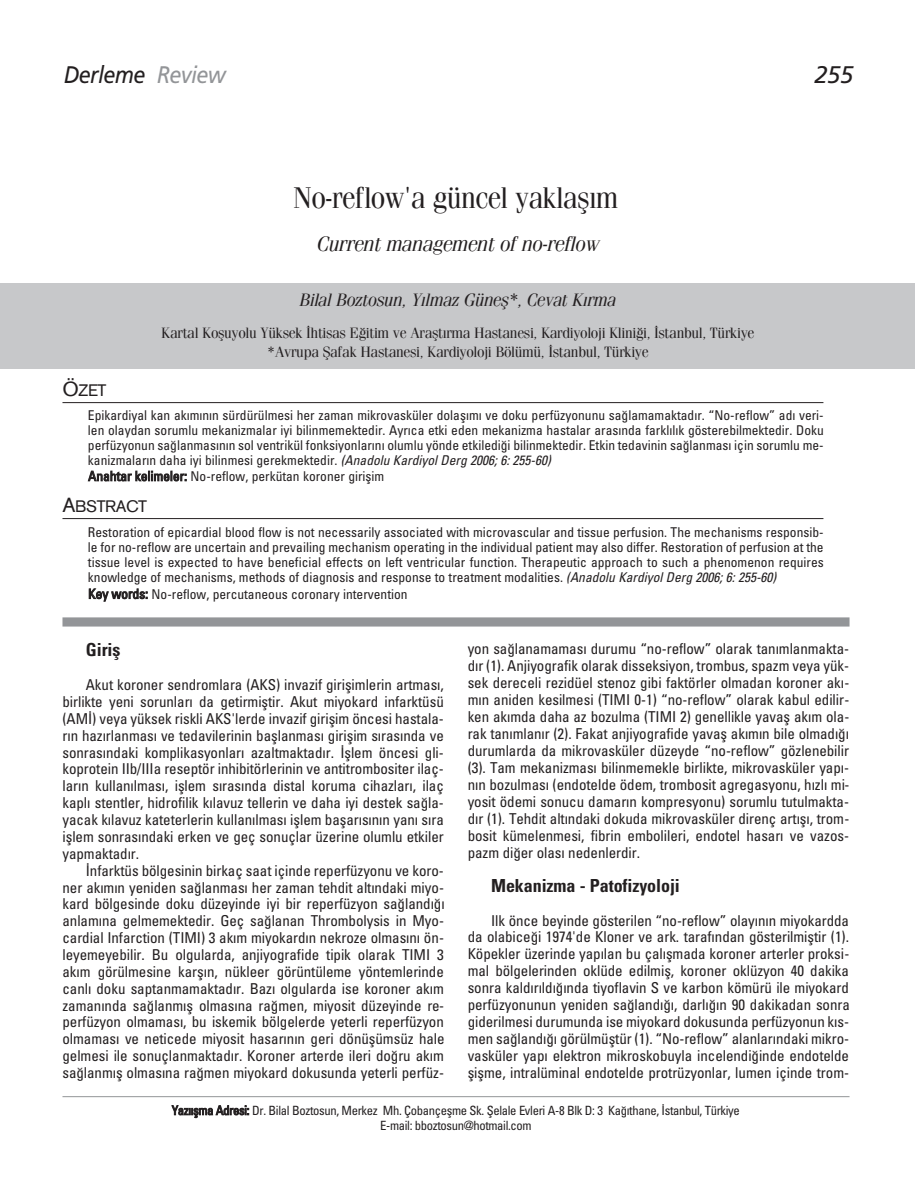
<style>
.page{position:relative;width:915px;height:1191px;background:#fff}
.page>*{position:absolute;margin:0;border:0;box-sizing:border-box;transform-origin:0 0}
.t1{font:30px "Fenice";letter-spacing:-.02em;color:#231f20}
.t2{font:italic 24px "Frutiger";letter-spacing:-.03em;color:#231f20;scale:.9 1}
.t3{font:italic 24px "Frutiger";letter-spacing:-.03em;color:#231f20}
.t4{font:italic 21px "Fenice";letter-spacing:-.02em;color:#231f20}
.t5{font:italic 18px "Fenice";letter-spacing:-.02em;color:#231f20}
.t6{font:700 condensed 18px "Univers";letter-spacing:-.005em;color:#231f20}
.t7{font:16.5px "AG1 reg";letter-spacing:-.025em;color:#231f20}
.t8{font:condensed 15px/16.8px "Univers";letter-spacing:-.005em;color:#231f20;text-align:justify}
.t9{font:15px/19.2px "Fenice";letter-spacing:-.02em;color:#231f20;text-align:center}
.t10{font:condensed 13.5px/15.3px "Univers";color:#231f20}
.t11{font:condensed 12.75px/15px "Univers";letter-spacing:-.025em;color:#231f20;text-align:center}
.s1{color:#939598}
.s2{font-size:20.25px}
.s3{font-style:italic}
</style>
<div class="page">
<div style="left:0;top:283px;width:914px;height:85px;background:#c7c8ca"></div>
<hr style="left:62px;top:402px;width:761px;height:1px;background:#231f20">
<hr style="left:62px;top:518px;width:761px;height:1px;background:#231f20">
<div style="left:62px;top:617px;width:787px;height:9px;background:#939598"></div>
<hr style="left:62px;top:1096px;width:787px;height:1px;background:#939598">
<h2 class="t2" style="left:64px;top:65px;width:182px">Derleme <span class="s1">Review</span></h2>
<h1 class="t1" style="left:292px;top:187px;width:327px">No-reflow'a güncel yaklafl›m</h1>
<h3 class="t4" style="left:316px;top:237px;width:284px">Current management of no-reflow</h3>
<p class="t7" style="left:62px;top:384px;width:46px"><span class="s2">Ö</span>ZET</p>
<p class="t5" style="left:299px;top:294px;width:318px">Bilal Boztosun, Y›lmaz Günefl*, Cevat K›rma</p>
<p class="t9" style="left:161px;top:325px;width:594px">Kartal Kofluyolu Yüksek ‹htisas E¤itim ve Araflt›rma Hastanesi, Kardiyoloji Klini¤i, ‹stanbul, Türkiye *Avrupa fiafak Hastanesi, Kardiyoloji Bölümü, ‹stanbul, Türkiye</p>
<h2 class="t3" style="left:814px;top:65px;width:40px">255</h2>
<p class="t10" style="left:88px;top:408px;width:737px">Epikardiyal kan ak›m›n›n sürdürülmesi her zaman mikrovasküler dolafl›m› ve doku perfüzyonunu sa¤lamamaktad›r. “No-reflow” ad› veri&shy;len olaydan sorumlu mekanizmalar iyi bilinmemektedir. Ayr›ca etki eden mekanizma hastalar aras›nda farkl›l›k gösterebilmektedir. Doku perfüzyonun sa¤lanmas›n›n sol ventrikül fonksiyonlar›n› olumlu yönde etkiledi¤i bilinmektedir. Etkin tedavinin sa¤lanmas› için sorumlu me&shy;kanizmalar›n daha iyi bilinmesi gerekmektedir. <span class="s3">(Anadolu KardiyolDerg 2006;6:255-60)<br></span>Anahtar kelimeler: No-reflow, perkütan koroner giriflim</p>
<p class="t7" style="left:62px;top:500px;width:86px"><span class="s2">A</span>BSTRACT</p>
<p class="t10" style="left:88px;top:525px;width:737px;text-align:justify">Restoration of epicardial blood flow is not necessarily associated with microvascular and tissue perfusion. The mechanisms responsib&shy;le for no-reflow are uncertain and prevailing mechanism operating in the individual patient may also differ. Restoration of perfusion at the tissue level is expected to have beneficial effects on left ventricular function. Therapeutic approach to such a phenomenon requires knowledge of mechanisms, methods of diagnosis and response to treatment modalities. <span class="s3">(Anadolu KardiyolDerg 2006;6:255-60)</span></p>
<p class="t10" style="left:88px;top:587px;width:321px">Key words: No-reflow, percutaneous coronary intervention</p>
<p class="t6" style="left:86px;top:643px;width:36px">Girifl</p>
<p class="t8" style="left:62px;top:677px;width:383px;text-indent:23px">Akut koroner sendromlara (AKS) invazif giriflimlerin artmas›, birlikte yeni sorunlar› da getirmifltir. Akut miyokard infarktüsü (AM‹) veya yüksek riskli AKS'lerde invazif giriflim öncesi hastala&shy;r›n haz›rlanmas› ve tedavilerinin bafllanmas› giriflim s›ras›nda ve sonras›ndaki komplikasyonlar› azaltmaktad›r. ‹fllem öncesi gli&shy;koprotein IIb/IIIa reseptör inhibitörlerinin ve antitrombositer ilaç&shy;lar›n kullan›lmas›, ifllem s›ras›nda distal koruma cihazlar›, ilaç kapl› stentler, hidrofilik k›lavuz tellerin ve daha iyi destek sa¤la&shy;yacak k›lavuz kateterlerin kullan›lmas› ifllem baflar›s›n›n yan› s›ra ifllem sonras›ndaki erken ve geç sonuçlar üzerine olumlu etkiler yapmaktad›r.</p>
<p class="t8" style="left:62px;top:863px;width:383px;text-indent:23px">‹nfarktüs bölgesinin birkaç saat içinde reperfüzyonu ve koro&shy;ner ak›m›n yeniden sa¤lanmas› her zaman tehdit alt›ndaki miyo&shy;kard bölgesinde doku düzeyinde iyi bir reperfüzyon sa¤land›¤› anlam›na gelmemektedir. Geç sa¤lanan Thrombolysis in Myo&shy;cardial Infarction (TIMI) 3 ak›m miyokard›n nekroze olmas›n› ön&shy;leyemeyebilir. Bu olgularda, anjiyografide tipik olarak TIMI 3 ak›m görülmesine karfl›n, nükleer görüntüleme yöntemlerinde canl› doku saptanmamaktad›r. Baz› olgularda ise koroner ak›m zaman›nda sa¤lanm›fl olmas›na ra¤men, miyosit düzeyinde re&shy;perfüzyon olmamas›, bu iskemik bölgelerde yeterli reperfüzyon olmamas› ve neticede miyosit hasar›n›n geri dönüflümsüz hale gelmesi ile sonuçlanmaktad›r. Koroner arterde ileri do¤ru ak›m sa¤lanm›fl olmas›na ra¤men miyokard dokusunda yeterli perfüz-</p>
<p class="t8" style="left:467px;top:642px;width:383px">yon sa¤lanamamas› durumu “no-reflow” olarak tan›mlanmakta&shy;d›r (1). Anjiyografik olarak disseksiyon, trombus, spazm veya yük&shy;sek dereceli rezidüel stenoz gibi faktörler olmadan koroner ak›- m›n aniden kesilmesi (TIMI 0-1) “no-reflow” olarak kabul edilir&shy;ken ak›mda daha az bozulma (TIMI 2) genellikle yavafl ak›m ola&shy;rak tan›mlan›r (2). Fakat anjiyografide yavafl ak›m›n bile olmad›¤› durumlarda da mikrovasküler düzeyde “no-reflow” gözlenebilir (3). Tam mekanizmas› bilinmemekle birlikte, mikrovasküler yap›- n›n bozulmas› (endotelde ödem, trombosit agregasyonu, h›zl› mi&shy;yosit ödemi sonucu damar›n kompresyonu) sorumlu tutulmakta&shy;d›r (1). Tehdit alt›ndaki dokuda mikrovasküler direnç art›fl›, trom&shy;bosit kümelenmesi, fibrin embolileri, endotel hasar› ve vazos&shy;pazm di¤er olas› nedenlerdir.</p>
<p class="t6" style="left:491px;top:878px;width:190px">Mekanizma - Patofizyoloji</p>
<p class="t8" style="left:467px;top:913px;width:383px;text-indent:23px">Ilk önce beyinde gösterilen “no-reflow” olay›n›n miyokardda da olabice¤i 1974'de Kloner ve ark. taraf›ndan gösterilmifltir (1).<br>Köpekler üzerinde yap›lan bu çal›flmada koroner arterler proksi&shy;mal bölgelerinden oklüde edilmifl, koroner oklüzyon 40 dakika sonra kald›r›ld›¤›nda tiyoflavin S ve karbon kömürü ile miyokard perfüzyonunun yeniden sa¤land›¤›, darl›¤›n 90 dakikadan sonra giderilmesi durumunda ise miyokard dokusunda perfüzyonun k›s&shy;men sa¤land›¤› görülmüfltür (1). “No-reflow” alanlar›ndaki mikro&shy;vasküler yap› elektron mikroskobuyla incelendi¤inde endotelde fliflme, intralüminal endotelde protrüzyonlar, lumen içinde trom-</p>
<p class="t11" style="left:172px;top:1104px;width:569px">Yaz››flma Adresi: Dr. Bilal Boztosun, Merkez Mh. Çobançeflme Sk. fielale Evleri A-8 Blk D: 3 Ka¤›thane, ‹stanbul, Türkiye<br>E-mail: bboztosun@hotmail.com</p>
</div>
